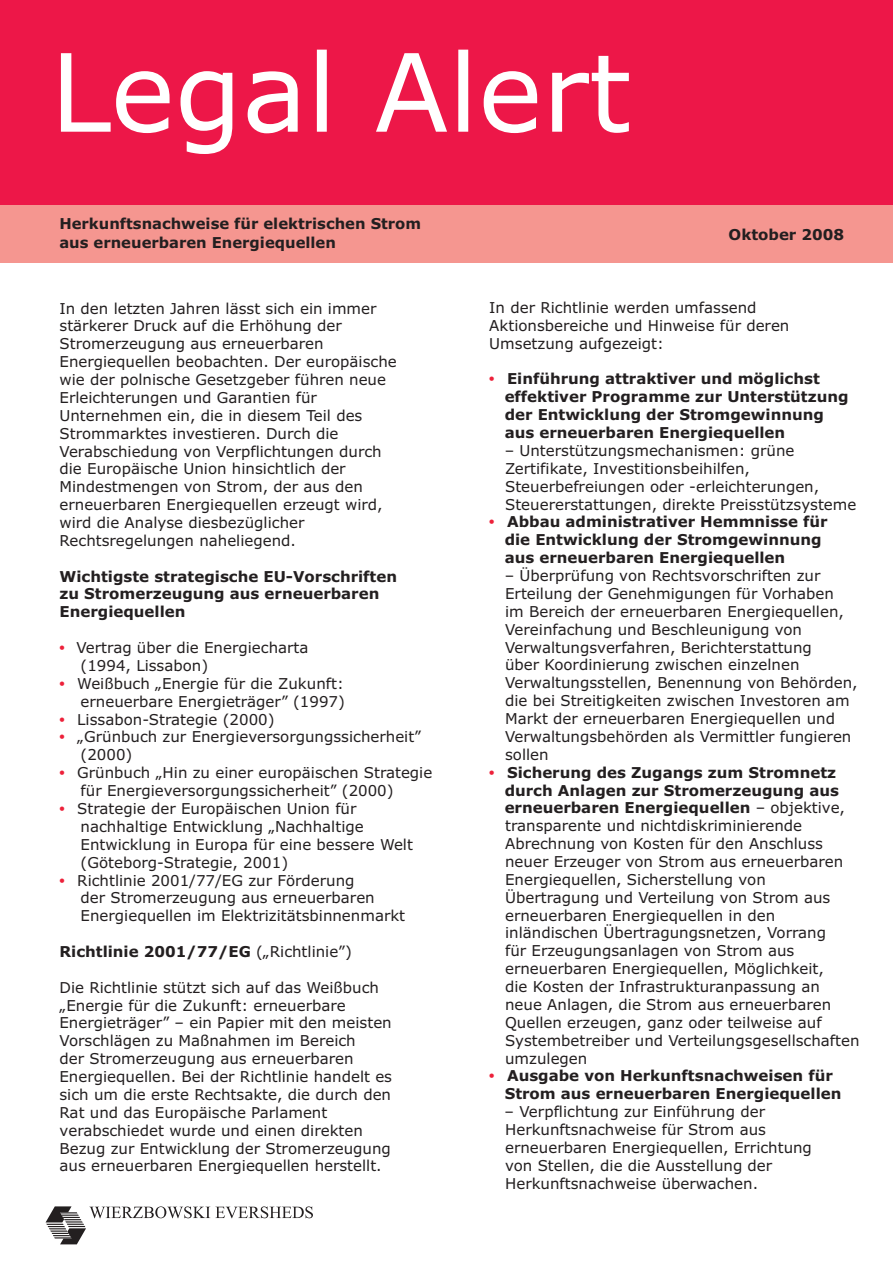
<style>
.page{position:relative;width:893px;height:1263px;background:#fff}
.page>*{position:absolute;margin:0;border:0;box-sizing:border-box;transform-origin:0 0}
.t1{font:15px/17.9px "Verdana";color:#231f20}
.t2{font:700 15px/17.9px "Verdana";color:#231f20}
.t3{font:700 15px/17.9px "Arial";color:#ed213a}
.s1{font-weight:400}
.s2{font-weight:700}
</style>
<div class="page">
<div style="left:0;top:0;width:893px;height:206px;background:#ed1748"></div>
<svg style="left:61px;top:50px;width:568px;height:104px"></svg>
<div style="left:0;top:205px;width:893px;height:58px;background:#f59690"></div>
<svg style="left:46px;top:1206px;width:267px;height:38px"></svg>
<p class="t2" style="left:59px;top:216px;width:363px;line-height:18.3px">Herkunftsnachweise für elektrischen Strom aus erneuerbaren Energiequellen</p>
<p class="t1" style="left:60px;top:300px;width:339px">In den letzten Jahren lässt sich ein immer stärkerer Druck auf die Erhöhung der Stromerzeugung aus erneuerbaren Energiequellen beobachten. Der europäische wie der polnische Gesetzgeber führen neue Erleichterungen und Garantien für Unternehmen ein, die in diesem Teil des Strommarktes investieren. Durch die Verabschiedung von Verpflichtungen durch die Europäische Union hinsichtlich der Mindestmengen von Strom, der aus den erneuerbaren Energiequellen erzeugt wird, wird die Analyse diesbezüglicher Rechtsregelungen naheliegend.</p>
<p class="t2" style="left:60px;top:568px;width:339px">Wichtigste strategische EU-Vorschriften zu Stromerzeugung aus erneuerbaren<br>Energiequellen</p>
<p class="t1" style="left:76px;top:640px;width:357px">Vertrag über die Energiecharta<br>(1994, Lissabon)<br>Weißbuch „Energie für die Zukunft: erneuerbare Energieträger” (1997)<br>Lissabon-Strategie (2000)<br>„Grünbuch zur Energieversorgungssicherheit” (2000)<br>Grünbuch „Hin zu einer europäischen Strategie für Energieversorgungssicherheit” (2000)<br>Strategie der Europäischen Union für nachhaltige Entwicklung „Nachhaltige Entwicklung in Europa für eine bessere Welt (Göteborg-Strategie, 2001)<br>Richtlinie 2001/77/EG zur Förderung<br>der Stromerzeugung aus erneuerbaren Energiequellen im Elektrizitätsbinnenmarkt</p>
<p class="t2" style="left:60px;top:944px;width:294px">Richtlinie 2001/77/EG <span class="s1">(„Richtlinie”)</span></p>
<p class="t1" style="left:60px;top:980px;width:334px">Die Richtlinie stützt sich auf das Weißbuch „Energie für die Zukunft: erneuerbare Energieträger” – ein Papier mit den meisten Vorschlägen zu Maßnahmen im Bereich<br>der Stromerzeugung aus erneuerbaren Energiequellen. Bei der Richtlinie handelt es</p>
<p class="t3" style="left:60px;top:640px;width:7px">•</p>
<p class="t3" style="left:60px;top:676px;width:7px">•</p>
<p class="t3" style="left:60px;top:712px;width:7px">• •</p>
<p class="t3" style="left:60px;top:765px;width:7px">•</p>
<p class="t3" style="left:60px;top:801px;width:7px">•</p>
<p class="t3" style="left:60px;top:873px;width:7px">•</p>
<p class="t1" style="left:60px;top:1087px;width:333px">sich um die erste Rechtsakte, die durch den Rat und das Europäische Parlament verabschiedet wurde und einen direkten Bezug zur Entwicklung der Stromerzeugung aus erneuerbaren Energiequellen herstellt.</p>
<p class="t2" style="left:729px;top:227px;width:117px">Oktober 2008</p>
<p class="t1" style="left:489px;top:300px;width:302px">In der Richtlinie werden umfassend<br>Aktionsbereiche und Hinweise für deren<br>Umsetzung aufgezeigt:</p>
<p class="t2" style="left:505px;top:371px;width:345px">Einführung attraktiver und möglichst effektiver Programme zur Unterstützung der Entwicklung der Stromgewinnung aus erneuerbaren Energiequellen</p>
<p class="t1" style="left:505px;top:443px;width:353px">– Unterstützungsmechanismen: grüne Zertifikate, Investitionsbeihilfen, Steuerbefreiungen oder -erleichterungen, Steuererstattungen, direkte Preisstützsysteme</p>
<p class="t2" style="left:505px;top:514px;width:325px">Abbau administrativer Hemmnisse für die Entwicklung der Stromgewinnung aus erneuerbaren Energiequellen</p>
<p class="t1" style="left:505px;top:568px;width:354px">– Überprüfung von Rechtsvorschriften zur Erteilung der Genehmigungen für Vorhaben<br>im Bereich der erneuerbaren Energiequellen, Vereinfachung und Beschleunigung von Verwaltungsverfahren, Berichterstattung<br>über Koordinierung zwischen einzelnen Verwaltungsstellen, Benennung von Behörden, die bei Streitigkeiten zwischen Investoren am Markt der erneuerbaren Energiequellen und Verwaltungsbehörden als Vermittler fungieren sollen</p>
<p class="t1" style="left:505px;top:764px;width:356px"><span class="s2">Sicherung des Zugangs zum Stromnetz durch Anlagen zur Stromerzeugung aus erneuerbaren Energiequellen</span> – objektive, transparente und nichtdiskriminierende Abrechnung von Kosten für den Anschluss neuer Erzeuger von Strom aus erneuerbaren Energiequellen, Sicherstellung von Übertragung und Verteilung von Strom aus erneuerbaren Energiequellen in den inländischen Übertragungsnetzen, Vorrang<br>für Erzeugungsanlagen von Strom aus erneuerbaren Energiequellen, Möglichkeit,<br>die Kosten der Infrastrukturanpassung an neue Anlagen, die Strom aus erneuerbaren Quellen erzeugen, ganz oder teilweise auf Systembetreiber und Verteilungsgesellschaften umzulegen</p>
<p class="t2" style="left:505px;top:1068px;width:338px">Ausgabe von Herkunftsnachweisen für<br>Strom aus erneuerbaren Energiequellen</p>
<p class="t1" style="left:505px;top:1104px;width:309px">– Verpflichtung zur Einführung der Herkunftsnachweise für Strom aus erneuerbaren Energiequellen, Errichtung von Stellen, die die Ausstellung der Herkunftsnachweise überwachen.</p>
<p class="t3" style="left:489px;top:372px;width:7px">•</p>
<p class="t3" style="left:489px;top:515px;width:7px">•</p>
<p class="t3" style="left:489px;top:765px;width:7px">•</p>
<p class="t3" style="left:489px;top:1068px;width:7px">•</p>
</div>
